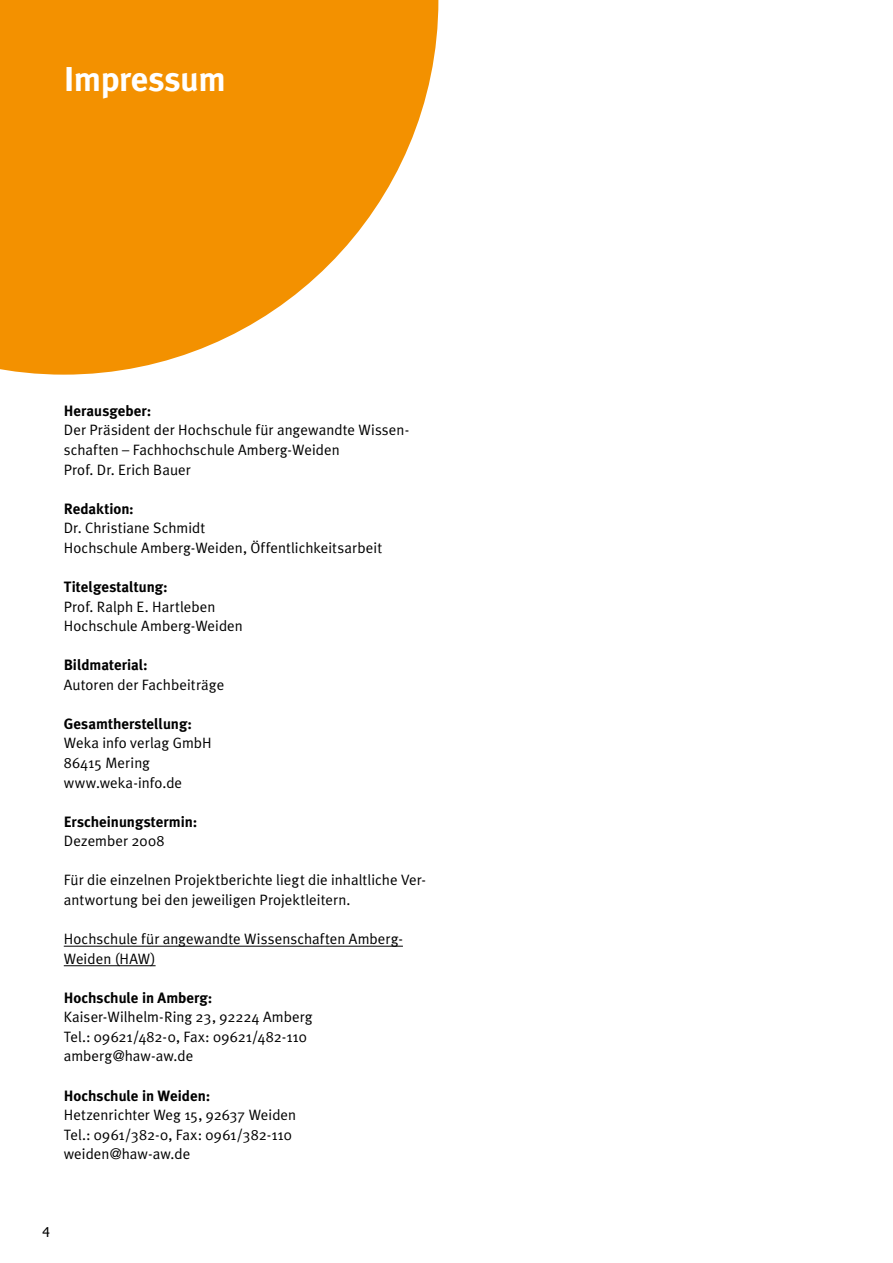
<style>
.page{position:relative;width:893px;height:1263px;background:#fff}
.page>*{position:absolute;margin:0;border:0;box-sizing:border-box;transform-origin:0 0}
.t1{font:700 34.5px "Meta Plus";letter-spacing:-.01em;color:#fff}
.t2{font:15px/19.5px "Meta Plus Normal";letter-spacing:.005em;color:#000}
.t3{font:700 15px "Meta Plus";color:#000}
</style>
<div class="page">
<svg style="left:0;top:0;width:438px;height:375px;fill:#f39100"></svg>
<hr style="left:64px;top:946px;width:339px;height:1px;background:#000">
<hr style="left:64px;top:965px;width:92px;height:1px;background:#000">
<h1 class="t1" style="left:64px;top:59px;width:163px">Impressum</h1>
<p class="t3" style="left:64px;top:402px;width:89px">Herausgeber:</p>
<p class="t2" style="left:64px;top:420px;width:347px">Der Präsident der Hochschule für angewandte Wissen&shy;schaften – Fachhochschule Amberg-Weiden<br>Prof. Dr. Erich Bauer</p>
<p class="t3" style="left:64px;top:500px;width:72px">Redaktion:</p>
<p class="t2" style="left:64px;top:518px;width:320px">Dr. Christiane Schmidt<br>Hochschule Amberg-Weiden, Öffentlichkeitsarbeit</p>
<p class="t3" style="left:64px;top:578px;width:105px">Titelgestaltung:</p>
<p class="t2" style="left:64px;top:596px;width:181px">Prof. Ralph E. Hartleben<br>Hochschule Amberg-Weiden</p>
<p class="t3" style="left:64px;top:656px;width:86px">Bildmaterial:</p>
<p class="t2" style="left:64px;top:675px;width:162px">Autoren der Fachbeiträge</p>
<p class="t3" style="left:64px;top:715px;width:130px">Gesamtherstellung:</p>
<p class="t2" style="left:64px;top:733px;width:150px">Weka info verlag GmbH<br>86415 Mering www.weka-info.de</p>
<p class="t3" style="left:64px;top:813px;width:135px">Erscheinungstermin:</p>
<p class="t2" style="left:64px;top:831px;width:102px">Dezember 2008</p>
<p class="t2" style="left:64px;top:870px;width:364px">Für die einzelnen Projektberichte liegt die inhaltliche Ver&shy;antwortung bei den jeweiligen Projektleitern.</p>
<p class="t2" style="left:64px;top:929px;width:341px">Hochschule für angewandte Wissenschaften Amberg-<br>Weiden (HAW)</p>
<p class="t3" style="left:64px;top:989px;width:150px">Hochschule in Amberg:</p>
<p class="t2" style="left:64px;top:1007px;width:250px">Kaiser-Wilhelm-Ring 23, 92224 Amberg<br>Tel.: 09621/482-0, Fax: 09621/482-110 amberg@haw-aw.de</p>
<p class="t3" style="left:64px;top:1087px;width:148px">Hochschule in Weiden:</p>
<p class="t2" style="left:64px;top:1105px;width:234px">Hetzenrichter Weg 15, 92637 Weiden<br>Tel.: 0961/382-0, Fax: 0961/382-110 weiden@haw-aw.de</p>
</div>
